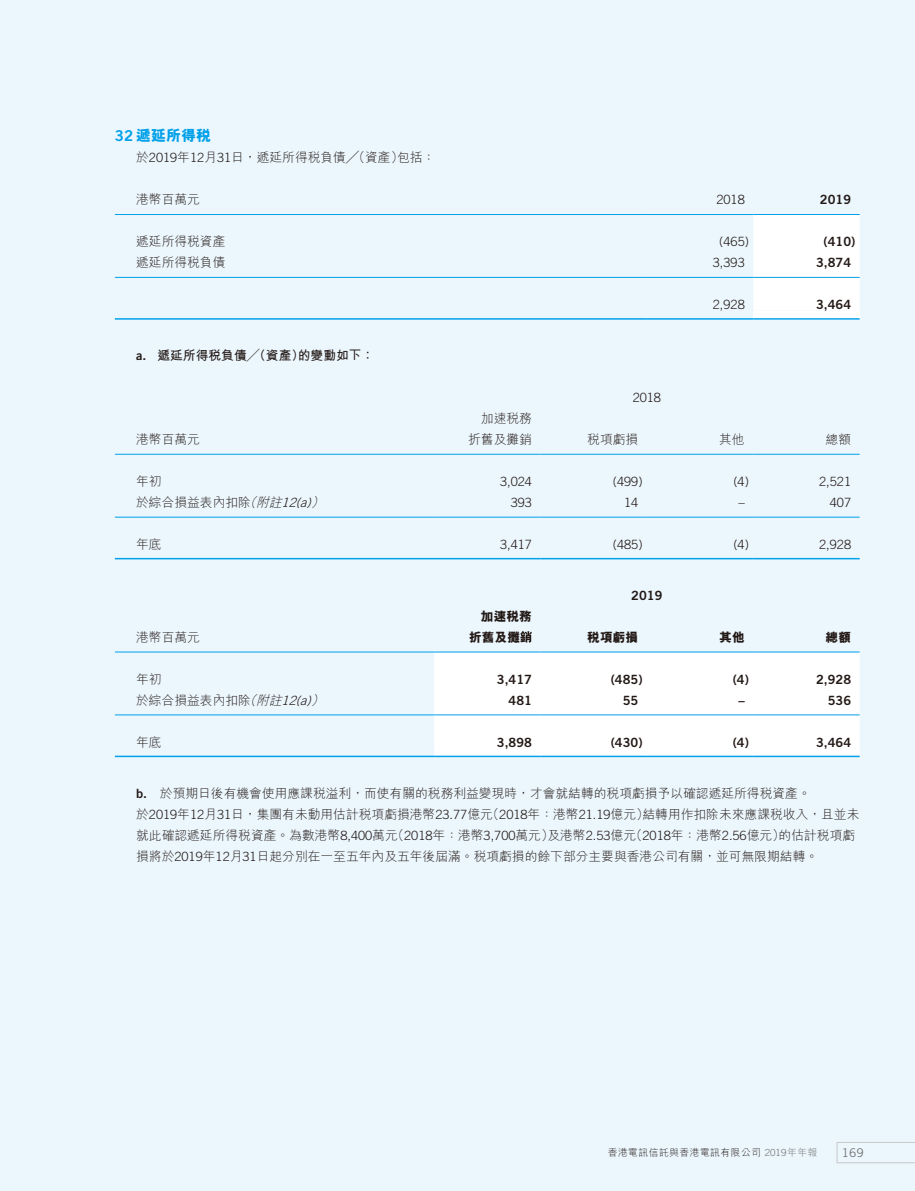
<style>
.page{position:relative;width:915px;height:1191px;background:#fff}
.page>*{position:absolute;margin:0;border:0;box-sizing:border-box;transform-origin:0 0}
.t1{font:800 15px "M Hei HK";color:#00a1e9}
.t2{font:300 12.75px/21px "M Hei HK";color:#231916;text-align:right}
.t3{font:300 12.75px "Trade Gothic LT Std";color:#231916}
.t4{font:12.75px "Trade Gothic LT Std Bd 2";color:#231916}
.t5{font:700 12.75px "M Hei HK";color:#231916}
.t6{font:800 12.75px/21px "M Hei HK";color:#231916}
.t7{font:12px "Trade Gothic LT Std";color:#727272}
.t8{font:300 9.75px "M Hei HK";letter-spacing:.05em;color:#231916}
.s1{font-family:"Trade Gothic LT Std Bd 2";font-weight:400}
.s2{font-family:"M Hei HKS"}
.s3{font-family:"Trade Gothic LT Std"}
.s4{font-style:italic}
.s5{font-family:"Trade Gothic LT Std";font-style:italic}
.s6{font-family:"Trade Gothic LT Std";color:#727272}
.s7{color:#727272}
</style>
<div class="page">
<div style="left:0;top:0;width:914px;height:1191px;background:#ebf6fd"></div>
<svg style="left:836px;top:1142px;width:78px;height:21px"></svg>
<div style="left:753px;top:215px;width:106px;height:96px;background:#fff"></div>
<div style="left:753px;top:311px;width:106px;height:9px;background:#fff"></div>
<hr style="left:115px;top:214px;width:531px;height:1px;background:#00a1e9">
<hr style="left:646px;top:214px;width:107px;height:1px;background:#00a1e9">
<hr style="left:753px;top:214px;width:106px;height:1px;background:#00a1e9">
<hr style="left:115px;top:277px;width:531px;height:1px;background:#00a1e9">
<hr style="left:646px;top:277px;width:107px;height:1px;background:#00a1e9">
<hr style="left:753px;top:277px;width:106px;height:1px;background:#00a1e9">
<hr style="left:115px;top:318px;width:531px;height:2px;background:#00a1e9">
<hr style="left:646px;top:318px;width:107px;height:2px;background:#00a1e9">
<hr style="left:753px;top:318px;width:106px;height:2px;background:#00a1e9">
<hr style="left:115px;top:454px;width:319px;height:1px;background:#00a1e9">
<hr style="left:434px;top:454px;width:106px;height:1px;background:#00a1e9">
<hr style="left:540px;top:454px;width:106px;height:1px;background:#00a1e9">
<hr style="left:646px;top:454px;width:107px;height:1px;background:#00a1e9">
<hr style="left:753px;top:454px;width:106px;height:1px;background:#00a1e9">
<hr style="left:115px;top:517px;width:319px;height:1px;background:#00a1e9">
<hr style="left:434px;top:517px;width:106px;height:1px;background:#00a1e9">
<hr style="left:540px;top:517px;width:106px;height:1px;background:#00a1e9">
<hr style="left:646px;top:517px;width:107px;height:1px;background:#00a1e9">
<hr style="left:753px;top:517px;width:106px;height:1px;background:#00a1e9">
<hr style="left:115px;top:558px;width:319px;height:1px;background:#00a1e9">
<hr style="left:434px;top:558px;width:106px;height:1px;background:#00a1e9">
<hr style="left:540px;top:558px;width:106px;height:1px;background:#00a1e9">
<hr style="left:646px;top:558px;width:107px;height:1px;background:#00a1e9">
<hr style="left:753px;top:558px;width:106px;height:1px;background:#00a1e9">
<div style="left:434px;top:652px;width:425px;height:103px;background:#fff"></div>
<svg style="left:520px;top:631px;width:11px;height:11px"></svg>
<hr style="left:115px;top:651px;width:319px;height:1px;background:#00a1e9">
<hr style="left:434px;top:651px;width:106px;height:1px;background:#00a1e9">
<hr style="left:540px;top:651px;width:106px;height:1px;background:#00a1e9">
<hr style="left:646px;top:651px;width:107px;height:1px;background:#00a1e9">
<hr style="left:753px;top:651px;width:106px;height:1px;background:#00a1e9">
<hr style="left:115px;top:714px;width:319px;height:1px;background:#00a1e9">
<hr style="left:434px;top:714px;width:106px;height:1px;background:#00a1e9">
<hr style="left:540px;top:714px;width:106px;height:1px;background:#00a1e9">
<hr style="left:646px;top:714px;width:107px;height:1px;background:#00a1e9">
<hr style="left:753px;top:714px;width:106px;height:1px;background:#00a1e9">
<hr style="left:115px;top:755px;width:319px;height:2px;background:#00a1e9">
<hr style="left:434px;top:755px;width:106px;height:2px;background:#00a1e9">
<hr style="left:540px;top:755px;width:106px;height:2px;background:#00a1e9">
<hr style="left:646px;top:755px;width:107px;height:2px;background:#00a1e9">
<hr style="left:753px;top:755px;width:106px;height:2px;background:#00a1e9">
<p class="t1" style="left:115px;top:125px;width:98px"><span class="s1">32</span> 遞延所得<span class="s2">稅</span></p>
<p class="t2" style="left:136px;top:147px;width:300px">於<span class="s3">2019</span>年<span class="s3">12</span>月<span class="s3">31</span>日，遞延所得稅負債╱（資產）包括：</p>
<p class="t2" style="left:136px;top:189px;width:65px">港幣百萬元</p>
<p class="t3" style="left:716px;top:192px;width:30px">2018</p>
<p class="t4" style="left:819px;top:192px;width:33px">2019</p>
<p class="t2" style="left:136px;top:230px;width:91px">遞延所得稅資產</p>
<p class="t3" style="left:719px;top:234px;width:31px">(465)</p>
<p class="t4" style="left:823px;top:234px;width:33px">(410)</p>
<p class="t2" style="left:136px;top:251px;width:91px">遞延所得稅負債</p>
<p class="t3" style="left:712px;top:255px;width:33px">3,393</p>
<p class="t4" style="left:815px;top:255px;width:37px">3,874</p>
<p class="t3" style="left:712px;top:297px;width:33px">2,928</p>
<p class="t4" style="left:815px;top:297px;width:37px">3,464</p>
<p class="t5" style="left:136px;top:346px;width:240px"><span class="s1">a.</span> 遞延所得稅負債╱（資產）的變動如下：</p>
<p class="t3" style="left:632px;top:390px;width:30px">2018</p>
<p class="t2" style="left:136px;top:428px;width:65px">港幣百萬元</p>
<p class="t2" style="left:468px;top:407px;width:65px">加速稅務折舊及攤銷</p>
<p class="t2" style="left:587px;top:428px;width:52px">稅項虧損</p>
<p class="t2" style="left:719px;top:428px;width:27px">其他</p>
<p class="t2" style="left:825px;top:428px;width:27px">總額</p>
<p class="t2" style="left:136px;top:470px;width:27px">年初</p>
<p class="t3" style="left:500px;top:474px;width:33px">3,024</p>
<p class="t3" style="left:612px;top:474px;width:31px">(499)</p>
<p class="t3" style="left:733px;top:474px;width:17px">(4)</p>
<p class="t3" style="left:818px;top:474px;width:33px">2,521</p>
<p class="t2" style="left:136px;top:491px;width:193px">於綜合損益表內扣除<span class="s4">（附註</span><span class="s5">12(a)</span><span class="s4">）</span></p>
<p class="t3" style="left:510px;top:495px;width:23px">393</p>
<p class="t3" style="left:624px;top:495px;width:16px">14</p>
<p class="t3" style="left:738px;top:495px;width:8px">–</p>
<p class="t3" style="left:829px;top:495px;width:23px">407</p>
<p class="t2" style="left:136px;top:533px;width:27px">年底</p>
<p class="t3" style="left:500px;top:537px;width:33px">3,417</p>
<p class="t3" style="left:612px;top:537px;width:31px">(485)</p>
<p class="t3" style="left:733px;top:537px;width:17px">(4)</p>
<p class="t3" style="left:818px;top:537px;width:33px">2,928</p>
<p class="t4" style="left:631px;top:587px;width:33px">2019</p>
<p class="t2" style="left:136px;top:626px;width:65px">港幣百萬元</p>
<p class="t6" style="left:469px;top:606px;width:64px;text-indent:12px">加速<span class="s2">稅</span>務折舊及攤</p>
<p class="t6" style="left:587px;top:627px;width:52px"><span class="s2">稅</span>項虧損</p>
<p class="t6" style="left:719px;top:627px;width:27px">其他</p>
<p class="t6" style="left:825px;top:627px;width:27px">總額</p>
<p class="t2" style="left:136px;top:668px;width:27px">年初</p>
<p class="t4" style="left:496px;top:671px;width:37px">3,417</p>
<p class="t4" style="left:610px;top:671px;width:33px">(485)</p>
<p class="t4" style="left:732px;top:671px;width:18px">(4)</p>
<p class="t4" style="left:815px;top:671px;width:37px">2,928</p>
<p class="t2" style="left:136px;top:689px;width:193px">於綜合損益表內扣除<span class="s4">（附註</span><span class="s5">12(a)</span><span class="s4">）</span></p>
<p class="t4" style="left:508px;top:692px;width:25px">481</p>
<p class="t4" style="left:622px;top:692px;width:17px">55</p>
<p class="t4" style="left:738px;top:692px;width:8px">–</p>
<p class="t4" style="left:827px;top:692px;width:25px">536</p>
<p class="t2" style="left:136px;top:731px;width:27px">年底</p>
<p class="t4" style="left:496px;top:734px;width:37px">3,898</p>
<p class="t4" style="left:610px;top:734px;width:33px">(430)</p>
<p class="t4" style="left:732px;top:734px;width:18px">(4)</p>
<p class="t4" style="left:815px;top:734px;width:37px">3,464</p>
<p class="t2" style="left:136px;top:782px;width:724px;text-align:left"><span class="s1">b.</span> 於預期日後有機會使用應課稅溢利，而使有關的稅務利益變現時，才會就結轉的稅項虧損予以確認遞延所得稅資產。<br>於<span class="s3">2019</span>年<span class="s3">12</span>月<span class="s3">31</span>日，集團有未動用估計稅項虧損港幣<span class="s3">23.77</span>億元（<span class="s3">2018</span>年：港幣<span class="s3">21.19</span>億元）結轉用作扣除未來應課稅收入，且並未就此確認遞延所得稅資產。為數港幣<span class="s3">8,400</span>萬元（<span class="s3">2018</span>年：港幣<span class="s3">3,700</span>萬元）及港幣<span class="s3">2.53</span>億元（<span class="s3">2018</span>年：港幣<span class="s3">2.56</span>億元）的估計稅項虧損將於<span class="s3">2019</span>年<span class="s3">12</span>月<span class="s3">31</span>日起分別在一至五年內及五年後屆滿。稅項虧損的餘下部分主要與香港公司有關，並可無限期結轉。</p>
<p class="t8" style="left:607px;top:1145px;width:211px">香港電訊信託與香港電訊有限公司 <span class="s6">2019</span> <span class="s7">年年報</span></p>
<p class="t7" style="left:841px;top:1145px;width:23px">169</p>
</div>
